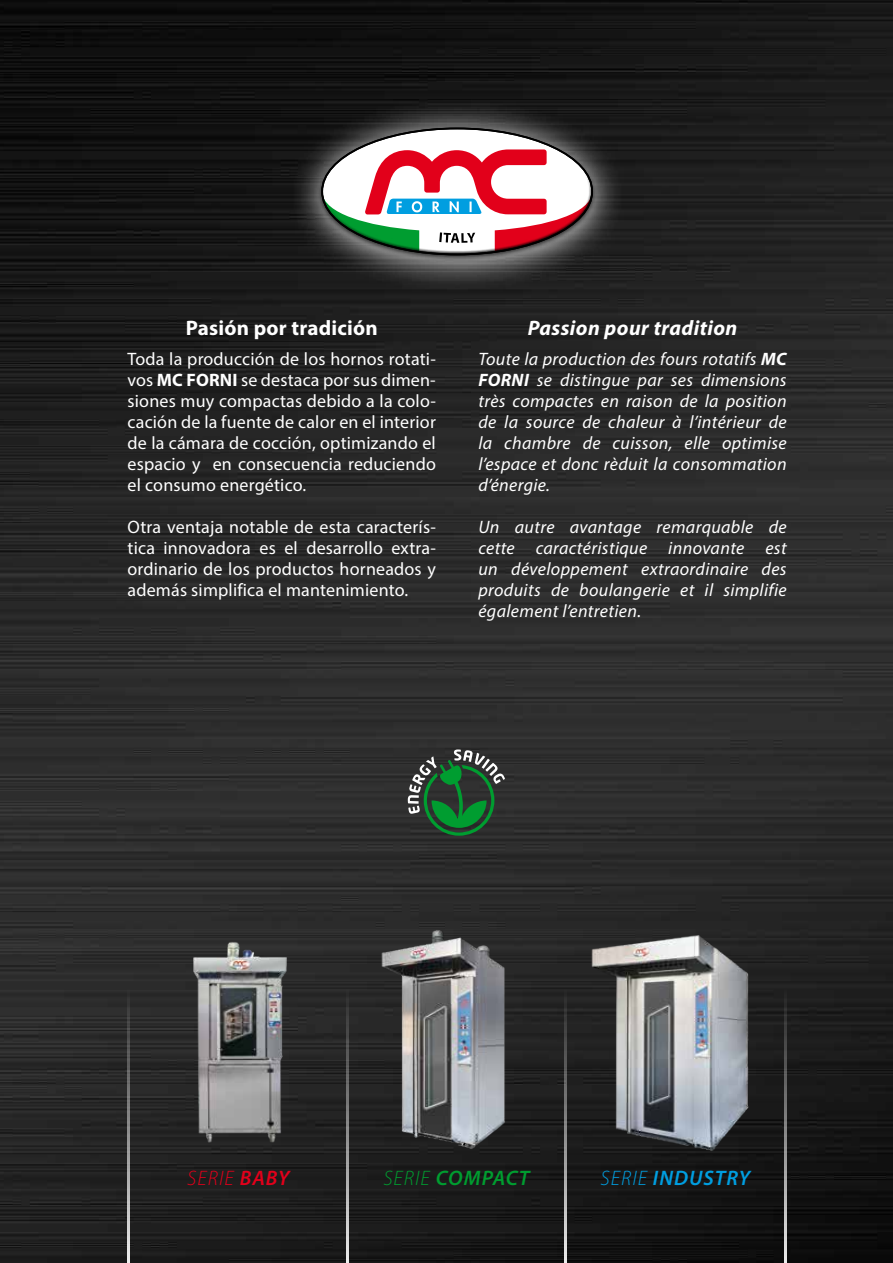
<style>
.page{position:relative;width:893px;height:1263px;background:#fff}
.page>*{position:absolute;margin:0;border:0;box-sizing:border-box;transform-origin:0 0}
.t1{font:italic 700 21px "Myriad Pro";letter-spacing:.02em;color:#fff}
.t2{font:700 21px "Myriad Pro";letter-spacing:.01em;color:#fff}
.t3{font:italic 600 21px "Myriad Pro";letter-spacing:.05em;color:#009ee0}
.t4{font:italic 600 21px "Myriad Pro";letter-spacing:.04em;color:#009d30}
.t5{font:italic 300 21px "Myriad Pro";letter-spacing:.05em;color:#e2001a}
.t6{font:italic 18px/21px "Myriad Pro";letter-spacing:.02em;color:#fff;text-align:justify}
.t7{font:18px/21px "Myriad Pro";letter-spacing:.01em;color:#fff;text-align:justify}
.s1{font-weight:700}
.s2{font-weight:600}
.s3{font-weight:300}
</style>
<div class="page">
<img style="left:0;top:0;width:893px;height:1263px">
<svg style="left:289px;top:99px;width:336px;height:194px;background:#252525"></svg>
<div style="left:317px;top:126px;width:280px;height:135px;background:#000;opacity:.75"></div>
<div style="left:321px;top:128px;width:270px;height:80px;background:#fff;opacity:.75"></div>
<svg style="left:322px;top:149px;width:270px;height:105px"></svg>
<img style="left:367px;top:900px;width:170px;height:254px">
<img style="left:183px;top:936px;width:117px;height:210px">
<img style="left:575px;top:896px;width:199px;height:259px">
<hr style="left:128px;top:988px;width:2px;height:275px;background:#fff">
<hr style="left:346px;top:988px;width:2px;height:275px;background:#fff">
<hr style="left:564px;top:988px;width:2px;height:275px;background:#fff">
<hr style="left:784px;top:988px;width:3px;height:275px;background:#fff">
<svg style="left:408px;top:749px;width:97px;height:87px;background:#32563d"></svg>
<p class="t2" style="left:186px;top:314px;width:193px">Pasión por tradición</p>
<p class="t7" style="left:128px;top:348px;width:310px">Toda la producción de los hornos rotati&shy;vos <span class="s1">MC FORNI</span> se destaca por sus dimen&shy;siones muy compactas debido a la colo&shy;cación de la fuente de calor en el interior de la cámara de cocción, optimizando el espacio y en consecuencia reduciendo el consumo energético.</p>
<p class="t7" style="left:128px;top:516px;width:310px">Otra ventaja notable de esta caracterís&shy;tica innovadora es el desarrollo extra&shy;ordinario de los productos horneados y además simplifica el mantenimiento.</p>
<p class="t1" style="left:528px;top:314px;width:211px">Passion pour tradition</p>
<p class="t6" style="left:478px;top:348px;width:310px">Toute la production des fours rotatifs <span class="s1">MC FORNI</span> se distingue par ses dimensions très compactes en raison de la position de la source de chaleur à l’intérieur de la chambre de cuisson, elle optimise l’espace et donc rèduit la consommation d’énergie.</p>
<p class="t6" style="left:478px;top:516px;width:310px">Un autre avantage remarquable de cette caractéristique innovante est un développement extraordinaire des produits de boulangerie et il simplifie également l’entretien.</p>
<p class="t5" style="left:187px;top:1165px;width:104px">SERIE <span class="s2">BABY</span></p>
<p class="t4" style="left:383px;top:1165px;width:147px"><span class="s3">SERIE</span> COMPACT</p>
<p class="t3" style="left:600px;top:1165px;width:151px"><span class="s3">SERIE</span> INDUSTRY</p>
</div>
